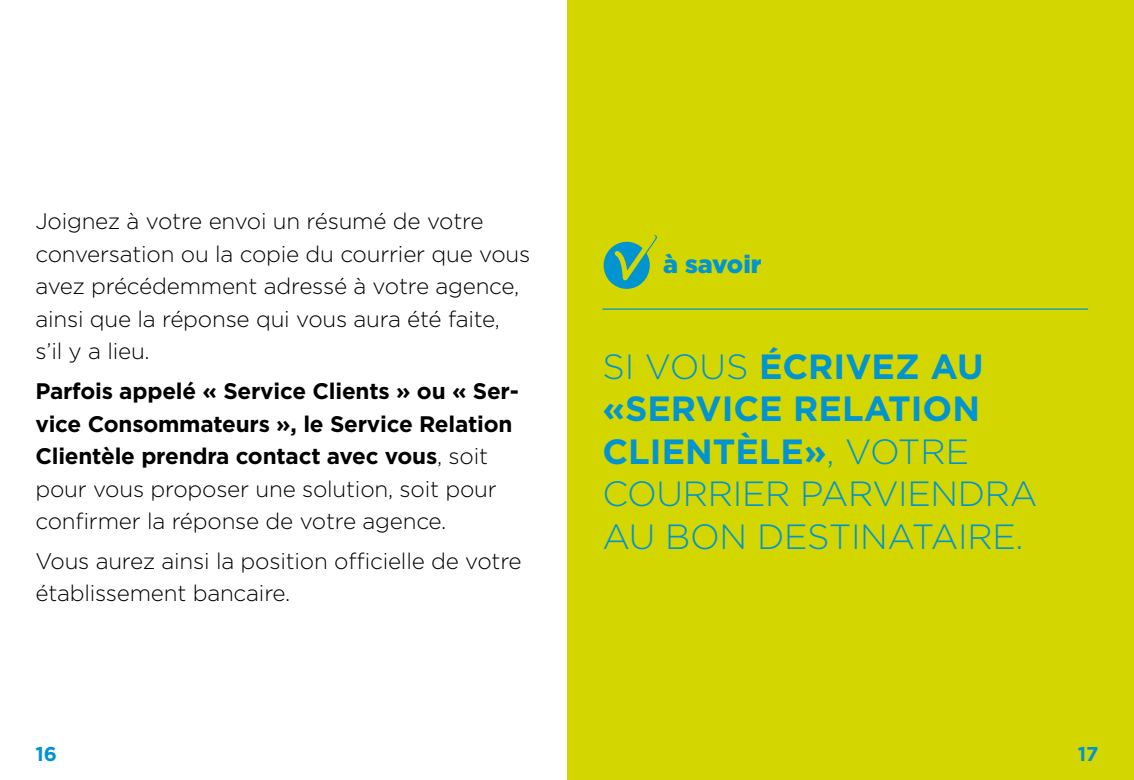
<style>
.page{position:relative;width:1134px;height:780px;background:#fff}
.page>*{position:absolute;margin:0;border:0;box-sizing:border-box;transform-origin:0 0}
.texte_majuscule_-_a{font:700 35px/42.5px "Gotham";color:#0094d0;text-align:justify}
.texte_majuscule_-_a-2{font:300 35px "Gotham";letter-spacing:-.01em;color:#0094d0}
.H3_-_a_savoir_etc{font:900 25px "Gotham";color:#0094d0}
.Texte{font:300 22.5px/32.5px "Gotham";letter-spacing:-.01em;color:#000}
.Texte-2{font:700 22.5px/32.5px "Gotham";letter-spacing:-.01em;color:#000}
.t1{font:700 20px "Gotham";color:#0094d0}
.s1{font-weight:300}
</style>
<div class="page">
<div style="left:567px;top:0;width:567px;height:780px;background:#d4d600"></div>
<hr style="left:602px;top:308px;width:486px;height:2px;background:#0094d0">
<div style="left:604px;top:242px;width:46px;height:47px;background:#0094d0;border-radius:50%"></div>
<svg style="left:612px;top:235px;width:45px;height:54px"></svg>
<p class="Texte" style="left:35px;top:204px;width:496px">Joignez à votre envoi un résumé de votre conversation ou la copie du courrier que vous avez précédemment adressé à votre agence, ainsi que la réponse qui vous aura été faite, s’il y a lieu.</p>
<p class="Texte-2" style="left:35px;top:374px;width:485px">Parfois appelé « Service Clients » ou « Ser&shy;vice Consommateurs », le Service Relation Clientèle prendra contact avec vous<span class="s1">, soit pour vous proposer une solution, soit pour confirmer la réponse de votre agence.</span></p>
<p class="Texte" style="left:35px;top:544px;width:488px">Vous aurez ainsi la position officielle de votre établissement bancaire.</p>
<h3 class="H3_-_a_savoir_etc" style="left:663px;top:247px;width:100px">à savoir</h3>
<p class="texte_majuscule_-_a" style="left:602px;top:345px;width:383px"><span class="s1">SI VOUS</span> ÉCRIVEZ AU «SERVICE RELATION CLIENTÈLE»<span class="s1">, VOTRE</span></p>
<p class="texte_majuscule_-_a-2" style="left:602px;top:472px;width:437px">COURRIER PARVIENDRA</p>
<p class="texte_majuscule_-_a-2" style="left:602px;top:514px;width:423px">AU BON DESTINATAIRE.</p>
<p class="t1" style="left:35px;top:740px;width:23px">16</p>
<p class="t1" style="left:1078px;top:740px;width:22px">17</p>
</div>
